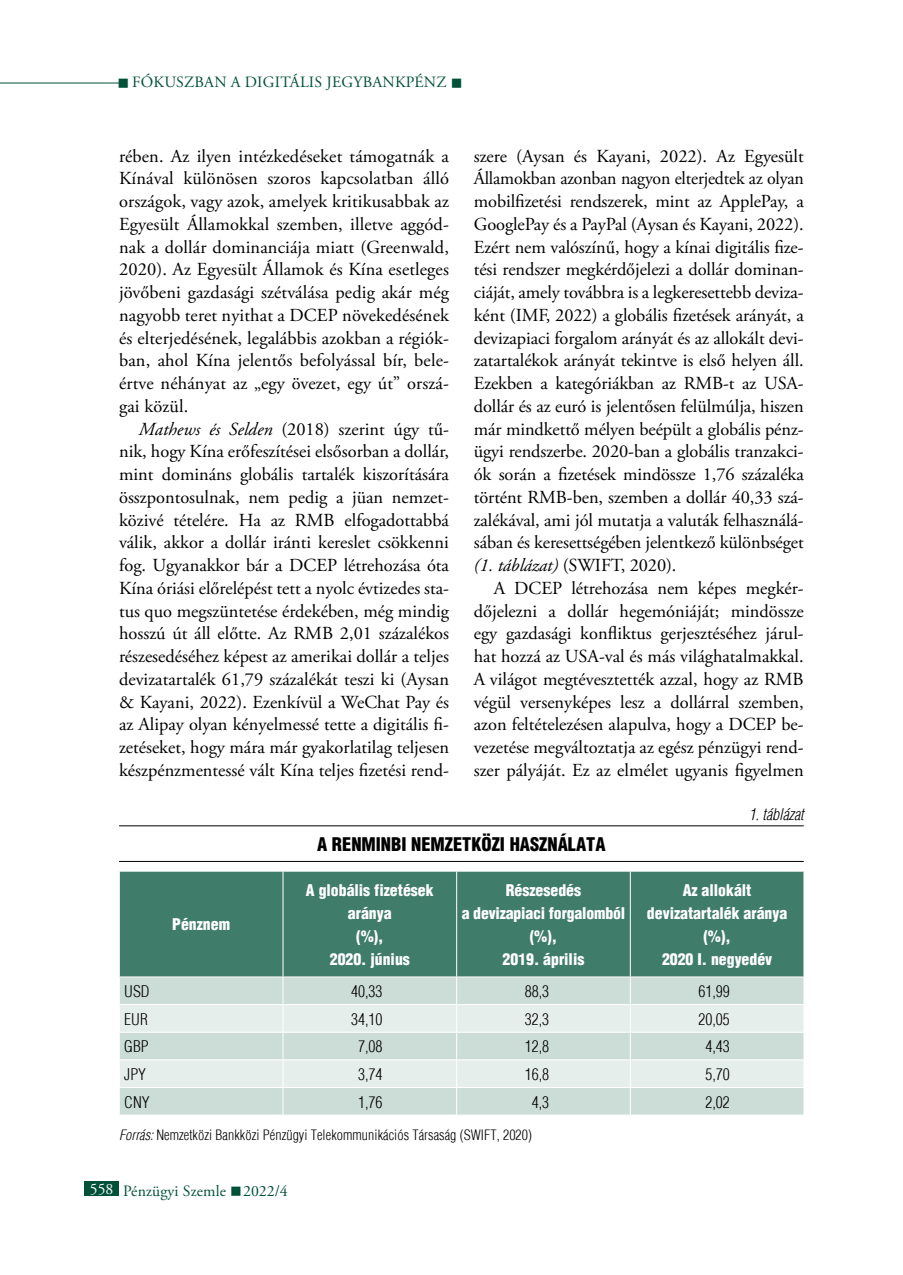
<style>
.page{position:relative;width:903px;height:1275px;background:#fff}
.page>*{position:absolute;margin:0;border:0;box-sizing:border-box;transform-origin:0 0}
.t1{font:18.38px/22.8px "Adobe Garamond Pro";color:#000;text-align:justify}
.t2{font:900 condensed 18.38px "H Helvetica";color:#000}
.t3{font:900 condensed 15.75px/22.8px "H Helvetica";color:#fff;text-align:center}
.t4{font:300 condensed 15.75px "H Helvetica";color:#000}
.t5{font:15.75px "Adobe Garamond Pro";letter-spacing:.015em;color:#005138}
.t6{font:italic 300 condensed 15.75px "H Helvetica";color:#000}
.t7{font:300 condensed 14px "H Helvetica";letter-spacing:.005em;color:#000}
.s1{font-style:italic}
.s2{color:#fff}
</style>
<div class="page">
<hr style="left:0;top:83px;width:119px;height:1px;background:#005138">
<div style="left:84px;top:1181px;width:35px;height:15px;background:#005138"></div>
<hr style="left:119px;top:825px;width:685px;height:1px;background:#000">
<hr style="left:119px;top:861px;width:685px;height:1px;background:#000">
<div style="left:120px;top:872px;width:684px;height:105px;background:#407c6a"></div>
<div style="left:120px;top:978px;width:684px;height:137px;background:#ccdcd7"></div>
<svg style="left:120px;top:1005px;width:684px;height:82px;background:#dde8e4"></svg>
<hr style="left:283px;top:871px;width:1px;height:106px;background:#fff">
<hr style="left:456px;top:871px;width:1px;height:106px;background:#fff">
<hr style="left:630px;top:871px;width:1px;height:106px;background:#fff">
<hr style="left:119px;top:1004px;width:164px;height:1px;background:#fff">
<hr style="left:283px;top:1004px;width:174px;height:1px;background:#fff">
<hr style="left:457px;top:1004px;width:173px;height:1px;background:#fff">
<hr style="left:630px;top:1004px;width:174px;height:1px;background:#fff">
<hr style="left:119px;top:1032px;width:164px;height:1px;background:#fff">
<hr style="left:283px;top:1032px;width:174px;height:1px;background:#fff">
<hr style="left:457px;top:1032px;width:173px;height:1px;background:#fff">
<hr style="left:630px;top:1032px;width:174px;height:1px;background:#fff">
<hr style="left:119px;top:1059px;width:164px;height:1px;background:#fff">
<hr style="left:283px;top:1059px;width:174px;height:1px;background:#fff">
<hr style="left:457px;top:1059px;width:173px;height:1px;background:#fff">
<hr style="left:630px;top:1059px;width:174px;height:1px;background:#fff">
<hr style="left:119px;top:1087px;width:164px;height:1px;background:#fff">
<hr style="left:283px;top:1087px;width:174px;height:1px;background:#fff">
<svg style="left:283px;top:978px;width:1px;height:137px"></svg>
<hr style="left:457px;top:1087px;width:173px;height:1px;background:#fff">
<svg style="left:456px;top:978px;width:1px;height:137px"></svg>
<hr style="left:630px;top:1087px;width:174px;height:1px;background:#fff">
<svg style="left:630px;top:978px;width:1px;height:137px"></svg>
<p class="t5" style="left:118px;top:73px;width:346px">■ FÓKUSZBAN A DIGITÁLIS JEGYBANKPÉNZ ■</p>
<p class="t1" style="left:474px;top:145px;width:332px">szere (Aysan és Kayani, 2022). Az Egyesült Államokban azonban nagyon elterjedtek az olyan mobilfizetési rendszerek, mint az ApplePay, a GooglePay és a PayPal (Aysan és Kayani, 2022).<br>Ezért nem valószínű, hogy a kínai digitális fize&shy;tési rendszer megkérdőjelezi a dollár dominan&shy;ciáját, amely továbbra is a legkeresettebb deviza&shy;ként (IMF, 2022) a globális fizetések arányát, a devizapiaci forgalom arányát és az allokált devi&shy;zatartalékok arányát tekintve is első helyen áll.<br>Ezekben a kategóriákban az RMB-t az USA&shy;dollár és az euró is jelentősen felülmúlja, hiszen már mindkettő mélyen beépült a globális pénz&shy;ügyi rendszerbe. 2020-ban a globális tranzakci&shy;ók során a fizetések mindössze 1,76 százaléka történt RMB-ben, szemben a dollár 40,33 szá&shy;zalékával, ami jól mutatja a valuták felhasználá&shy;sában és keresettségében jelentkező különbséget <span class="s1">(1. táblázat)</span> (SWIFT, 2020).</p>
<p class="t1" style="left:474px;top:577px;width:331px;text-indent:20px">A DCEP létrehozása nem képes megkér&shy;dőjelezni a dollár hegemóniáját; mindössze egy gazdasági konfliktus gerjesztéséhez járul&shy;hat hozzá az USA-val és más világhatalmakkal.<br>A világot megtévesztették azzal, hogy az RMB végül versenyképes lesz a dollárral szemben, azon feltételezésen alapulva, hogy a DCEP be&shy;vezetése megváltoztatja az egész pénzügyi rend&shy;szer pályáját. Ez az elmélet ugyanis figyelmen</p>
<p class="t6" style="left:749px;top:805px;width:57px">1. táblázat</p>
<p class="t2" style="left:317px;top:833px;width:289px">A renminbi nemzetközi használata</p>
<p class="t1" style="left:119px;top:145px;width:332px">rében. Az ilyen intézkedéseket támogatnák a Kínával különösen szoros kapcsolatban álló országok, vagy azok, amelyek kritikusabbak az Egyesült Államokkal szemben, illetve aggód&shy;nak a dollár dominanciája miatt (Greenwald, 2020). Az Egyesült Államok és Kína esetleges jövőbeni gazdasági szétválása pedig akár még nagyobb teret nyithat a DCEP növekedésének és elterjedésének, legalábbis azokban a régiók&shy;ban, ahol Kína jelentős befolyással bír, bele&shy;értve néhányat az „egy övezet, egy út” orszá&shy;gai közül.</p>
<p class="t1" style="left:119px;top:418px;width:332px;text-indent:20px"><span class="s1">Mathews és Selden</span> (2018) szerint úgy tű&shy;nik, hogy Kína erőfeszítései elsősorban a dollár, mint domináns globális tartalék kiszorítására összpontosulnak, nem pedig a jüan nemzet&shy;közivé tételére. Ha az RMB elfogadottabbá válik, akkor a dollár iránti kereslet csökkenni fog. Ugyanakkor bár a DCEP létrehozása óta Kína óriási előrelépést tett a nyolc évtizedes sta&shy;tus quo megszüntetése érdekében, még mindig hosszú út áll előtte. Az RMB 2,01 százalékos részesedéséhez képest az amerikai dollár a teljes devizatartalék 61,79 százalékát teszi ki (Aysan &amp; Kayani, 2022). Ezenkívül a WeChat Pay és az Alipay olyan kényelmessé tette a digitális fi&shy;zetéseket, hogy mára már gyakorlatilag teljesen készpénzmentessé vált Kína teljes fizetési rend-</p>
<p class="t3" style="left:172px;top:913px;width:59px">Pénznem</p>
<p class="t3" style="left:306px;top:879px;width:129px">A globális fizetések aránya<br>(%),<br>2020. június</p>
<p class="t3" style="left:462px;top:879px;width:165px">Részesedés<br>a devizapiaci forgalomból (%),<br>2019. április</p>
<p class="t3" style="left:647px;top:879px;width:142px">Az allokált devizatartalék aránya (%),<br>2020 I. negyedév</p>
<p class="t4" style="left:124px;top:982px;width:9px">USD</p>
<p class="t4" style="left:351px;top:982px;width:33px">40,33</p>
<p class="t4" style="left:525px;top:982px;width:26px">88,3</p>
<p class="t4" style="left:698px;top:982px;width:33px">61,99</p>
<p class="t4" style="left:124px;top:1010px;width:9px">EUR</p>
<p class="t4" style="left:351px;top:1010px;width:33px">34,10</p>
<p class="t4" style="left:525px;top:1010px;width:26px">32,3</p>
<p class="t4" style="left:698px;top:1010px;width:33px">20,05</p>
<p class="t4" style="left:124px;top:1037px;width:26px">GB P</p>
<p class="t4" style="left:358px;top:1037px;width:26px">7,08</p>
<p class="t4" style="left:525px;top:1037px;width:26px">12,8</p>
<p class="t4" style="left:705px;top:1037px;width:26px">4,43</p>
<p class="t4" style="left:124px;top:1065px;width:23px">JPY</p>
<p class="t4" style="left:358px;top:1065px;width:26px">3,74</p>
<p class="t4" style="left:525px;top:1065px;width:26px">16,8</p>
<p class="t4" style="left:705px;top:1065px;width:26px">5,70</p>
<p class="t4" style="left:124px;top:1093px;width:27px">CNY</p>
<p class="t4" style="left:358px;top:1093px;width:26px">1,76</p>
<p class="t4" style="left:532px;top:1093px;width:19px">4,3</p>
<p class="t4" style="left:705px;top:1093px;width:26px">2,02</p>
<p class="t7" style="left:119px;top:1127px;width:414px"><span class="s1">Forrás:</span> Nemzetközi Bankközi Pénzügyi Telekommunikációs Társaság (SWI FT, 2020)</p>
<p class="t5" style="left:90px;top:1181px;width:199px"><span class="s2">558</span> Pénzügyi Szemle ■ 2022/4</p>
</div>
